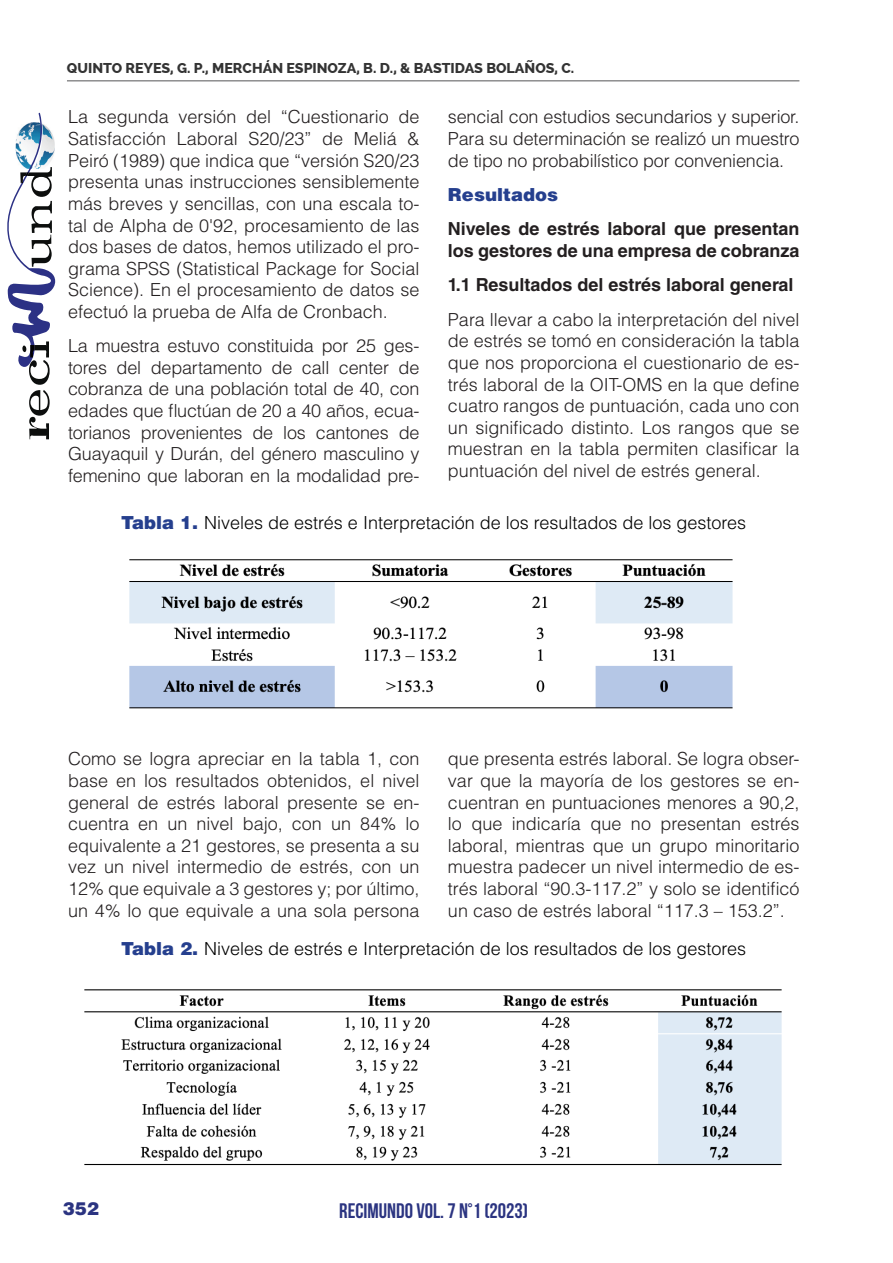
<style>
.page{position:relative;width:893px;height:1263px;background:#fff}
.page>*{position:absolute;margin:0;border:0;box-sizing:border-box;transform-origin:0 0}
.t1{font:700 21px "Bebas Neue";color:#2b3481}
.t2{font:300 18px/21.6px "Helvetica LT Std";color:#231f20;text-align:justify}
.t3{font:300 18px "Helvetica LT Std";color:#000}
.t4{font:700 18px/21.6px "Helvetica LT Std";color:#231f20}
.t5{font:900 18px "Helvetica LT Std";color:#253f8e}
.t6{font:900 18px "Helvetica LT Std";color:#2b3481}
.t7{font:800 14.25px "Raleway";color:#333}
.s1{font-weight:900;color:#253f8e}
</style>
<div class="page">
<hr style="left:67px;top:80px;width:732px;height:1px;background:#545557">
<svg style="left:7px;top:113px;width:48px;height:326px"></svg>
<img style="left:129px;top:559px;width:604px;height:150px">
<img style="left:84px;top:989px;width:698px;height:177px">
<p class="t7" style="left:67px;top:60px;width:509px">QUINTO REYES, G. P., MERCHÁN ESPINOZA, B. D., &amp; BASTIDAS BOLAÑOS, C.</p>
<p class="t2" style="left:68px;top:106px;width:353px">La segunda versión del “Cuestionario de Satisfacción Laboral S20/23” de Meliá &amp; Peiró (1989) que indica que “versión S20/23 presenta unas instrucciones sensiblemente más breves y sencillas, con una escala to&shy;tal de Alpha de 0'92, procesamiento de las dos bases de datos, hemos utilizado el pro&shy;grama SPSS (Statistical Package for Social Science). En el procesamiento de datos se efectuó la prueba de Alfa de Cronbach.</p>
<p class="t2" style="left:68px;top:335px;width:353px">La muestra estuvo constituida por 25 ges&shy;tores del departamento de call center de cobranza de una población total de 40, con edades que fluctúan de 20 a 40 años, ecua&shy;torianos provenientes de los cantones de Guayaquil y Durán, del género masculino y femenino que laboran en la modalidad pre-</p>
<p class="t2" style="left:448px;top:106px;width:353px">sencial con estudios secundarios y superior.<br>Para su determinación se realizó un muestro de tipo no probabilístico por conveniencia.</p>
<p class="t5" style="left:448px;top:183px;width:112px">Resultados</p>
<p class="t4" style="left:448px;top:218px;width:353px">Niveles de estrés laboral que presentan los gestores de una empresa de cobranza</p>
<p class="t4" style="left:448px;top:274px;width:347px">1.1 Resultados del estrés laboral general</p>
<p class="t2" style="left:448px;top:308px;width:353px">Para llevar a cabo la interpretación del nivel de estrés se tomó en consideración la tabla que nos proporciona el cuestionario de es&shy;trés laboral de la OIT-OMS en la que define cuatro rangos de puntuación, cada uno con un significado distinto. Los rangos que se muestran en la tabla permiten clasificar la puntuación del nivel de estrés general.</p>
<p class="t3" style="left:121px;top:511px;width:626px"><span class="s1">Tabla 1.</span> Niveles de estrés e Interpretación de los resultados de los gestores</p>
<p class="t2" style="left:68px;top:748px;width:353px">Como se logra apreciar en la tabla 1, con base en los resultados obtenidos, el nivel general de estrés laboral presente se en&shy;cuentra en un nivel bajo, con un 84% lo equivalente a 21 gestores, se presenta a su vez un nivel intermedio de estrés, con un 12% que equivale a 3 gestores y; por último, un 4% lo que equivale a una sola persona</p>
<p class="t2" style="left:448px;top:748px;width:353px">que presenta estrés laboral. Se logra obser&shy;var que la mayoría de los gestores se en&shy;cuentran en puntuaciones menores a 90,2, lo que indicaría que no presentan estrés laboral, mientras que un grupo minoritario muestra padecer un nivel intermedio de es&shy;trés laboral “90.3-117.2” y solo se identificó un caso de estrés laboral “117.3 – 153.2”.</p>
<p class="t3" style="left:121px;top:938px;width:626px"><span class="s1">Tabla 2.</span> Niveles de estrés e Interpretación de los resultados de los gestores</p>
<p class="t6" style="left:63px;top:1197px;width:38px">352</p>
<p class="t1" style="left:339px;top:1199px;width:190px">RECIMUNDO VOL. 7 N°1 (2023)</p>
</div>
